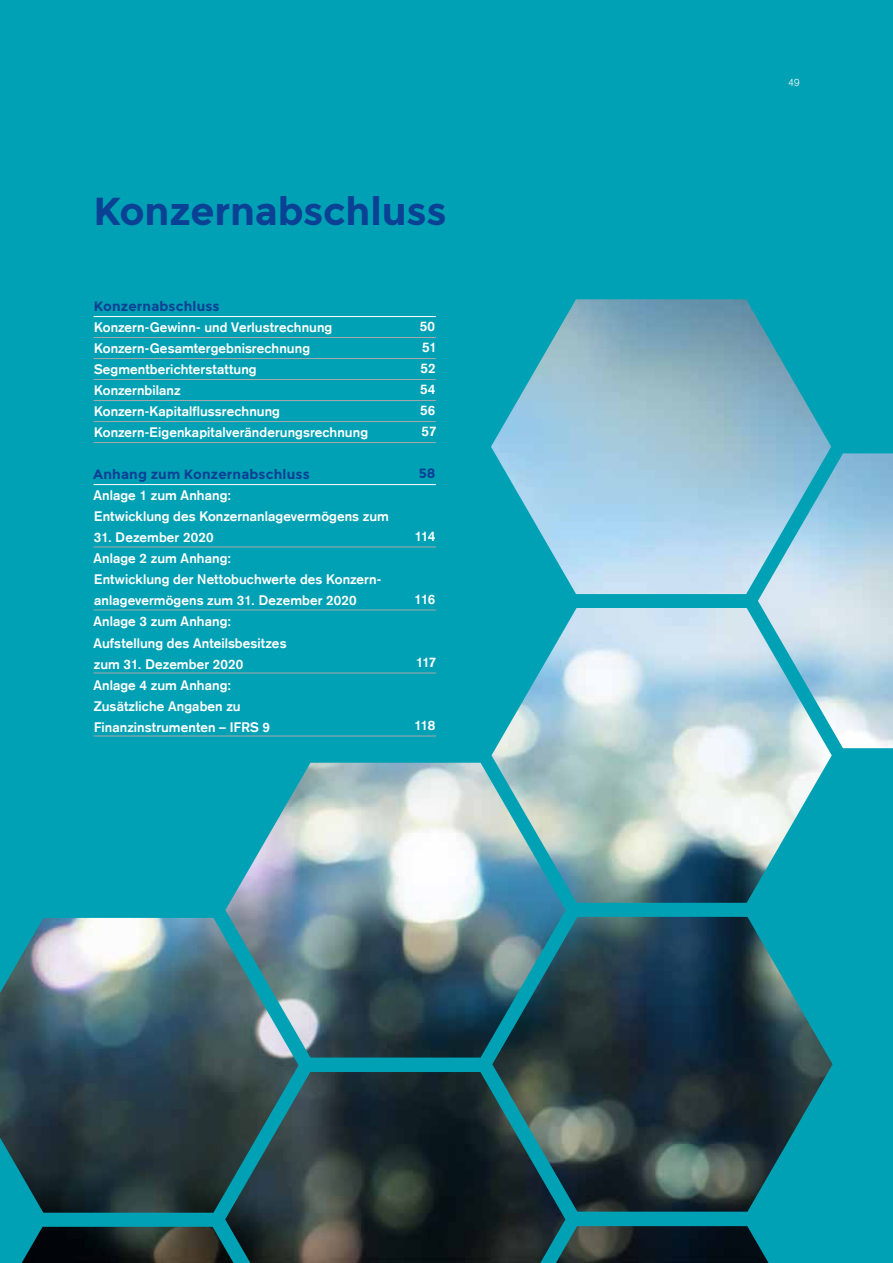
<style>
.page{position:relative;width:893px;height:1263px;background:#00a1b4}
.page>*{position:absolute;margin:0;border:0;box-sizing:border-box;transform-origin:0 0}
.t1{font:700 39px "Montserrat";letter-spacing:-.005em;color:#0b4195}
.t2{font:700 13.5px/21px "Akzidenz Grotesk";letter-spacing:.005em;color:#fff}
.t3{font:700 13.5px "Montserrat";letter-spacing:.01em;color:#0b4195}
.t4{font:700 9.75px "Montserrat";color:#fff}
.t5{font:300 9.75px "Akzidenz Grotesk";color:#fff}
</style>
<div class="page">
<img style="left:0;top:299px;width:893px;height:964px">
<hr style="left:94px;top:337px;width:342px;height:1px;background:#a9a9aa">
<hr style="left:94px;top:358px;width:342px;height:1px;background:#a9a9aa">
<hr style="left:94px;top:379px;width:342px;height:1px;background:#a9a9aa">
<hr style="left:94px;top:400px;width:342px;height:1px;background:#a9a9aa">
<hr style="left:94px;top:421px;width:342px;height:1px;background:#a9a9aa">
<hr style="left:94px;top:442px;width:342px;height:1px;background:#a9a9aa">
<hr style="left:94px;top:547px;width:342px;height:1px;background:#a9a9aa">
<hr style="left:94px;top:610px;width:342px;height:1px;background:#a9a9aa">
<hr style="left:94px;top:673px;width:342px;height:1px;background:#a9a9aa">
<hr style="left:94px;top:736px;width:342px;height:1px;background:#a9a9aa">
<hr style="left:94px;top:316px;width:342px;height:1px;background:#fff">
<hr style="left:94px;top:484px;width:342px;height:1px;background:#fff">
<h1 class="t1" style="left:94px;top:188px;width:355px">Konzernabschluss</h1>
<p class="t3" style="left:94px;top:299px;width:127px">Konzernabschluss</p>
<p class="t2" style="left:94px;top:317px;width:276px">Konzern-Gewinn- und Verlustrechnung Konzern-Gesamtergebnisrechnung Segmentberichterstattung<br>Konzernbilanz Konzern-Kapitalflussrechnung Konzern-Eigenkapitalveränderungsrechnung</p>
<p class="t3" style="left:93px;top:467px;width:218px">Anhang zum Konzernabschluss</p>
<p class="t2" style="left:93px;top:485px;width:297px">Anlage 1 zum Anhang:<br>Entwicklung des Konzernanlagevermögens zum</p>
<p class="t2" style="left:93px;top:527px;width:288px">31. Dezember 2020<br>Anlage 2 zum Anhang:<br>Entwicklung der Nettobuchwerte des Konzern&shy;anlagevermögens zum 31. Dezember 2020<br>Anlage 3 zum Anhang:<br>Aufstellung des Anteilsbesitzes<br>zum 31. Dezember 2020<br>Anlage 4 zum Anhang:<br>Zusätzliche Angaben zu<br>Finanzinstrumenten – IFRS 9</p>
<p class="t2" style="left:420px;top:316px;width:18px;text-align:justify">50<br>51<br>52<br>54<br>56<br>57</p>
<p class="t3" style="left:419px;top:465px;width:18px">58</p>
<p class="t2" style="left:414px;top:526px;width:22px">114</p>
<p class="t2" style="left:414px;top:589px;width:23px">116</p>
<p class="t2" style="left:416px;top:652px;width:22px">117</p>
<p class="t2" style="left:414px;top:715px;width:23px">118</p>
<p class="t5" style="left:788px;top:76px;width:13px">49</p>
<p class="t4" style="left:787px;top:79px;width:13px">49</p>
</div>
